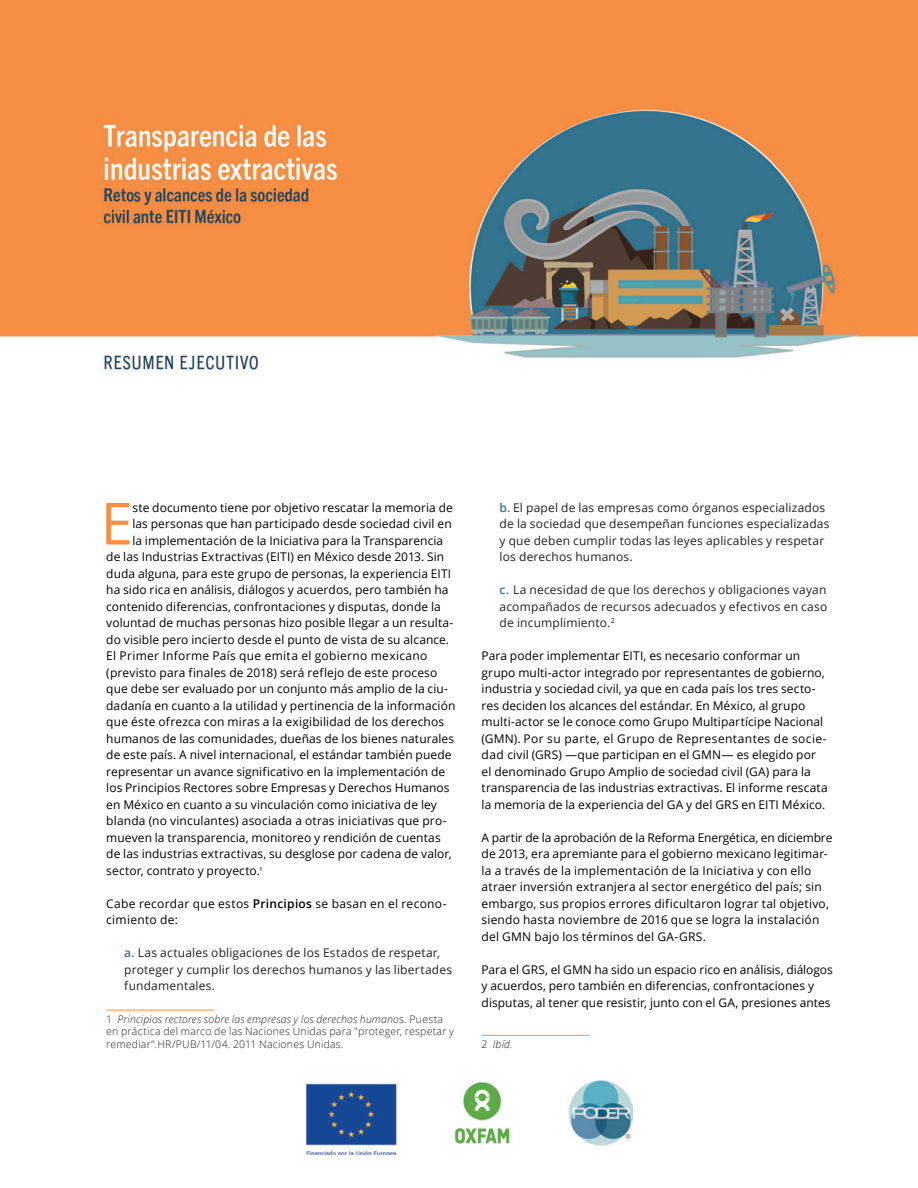
<style>
.page{position:relative;width:918px;height:1188px;background:#fff}
.page>*{position:absolute;margin:0;border:0;box-sizing:border-box;transform-origin:0 0}
.cuerpo_de_texto{font:58.2px "Open Sans";color:#f68f43}
.cuerpo_de_texto-2{font:12px/16.5px "Open Sans";letter-spacing:.005em;color:#000}
.t1{font:12px/16.5px "Open Sans";letter-spacing:.015em;color:#231f20}
.cuerpo_de_texto-3{font:12px/16.5px "Open Sans";letter-spacing:.025em;color:#000}
.nota_al_pie{font:300 10.5px/12.6px "Open Sans";letter-spacing:.02em;color:#231f20}
.nota_al_pie-2{font:italic 300 10.5px "Open Sans";color:#231f20}
.s1{font-weight:600}
.s2{font-weight:600;color:#34738e}
.s3{font-style:italic}
.s4{font-style:normal}
</style>
<div class="page">
<img style="left:0;top:0;width:918px;height:1155px">
<hr style="left:106px;top:1010px;width:108px;height:1px;background:#f68f43">
<hr style="left:482px;top:1035px;width:108px;height:1px;background:#f68f43">
<img style="left:307px;top:1080px;width:325px;height:75px">
<p class="cuerpo_de_texto" style="left:101px;top:484px;width:34px">E</p>
<p class="cuerpo_de_texto-2" style="left:132px;top:499px;width:322px">ste documento tiene por objetivo rescatar la memoria de</p>
<p class="cuerpo_de_texto-2" style="left:132px;top:515px;width:321px">las personas que han participado desde sociedad civil en</p>
<p class="cuerpo_de_texto-2" style="left:132px;top:532px;width:312px">la implementación de la Iniciativa para la Transparencia</p>
<p class="cuerpo_de_texto-2" style="left:106px;top:548px;width:340px">de las Industrias Extractivas (EITI) en México desde 2013. Sin</p>
<p class="cuerpo_de_texto-2" style="left:106px;top:565px;width:347px">duda alguna, para este grupo de personas, la experiencia EITI</p>
<p class="cuerpo_de_texto-2" style="left:106px;top:581px;width:344px">ha sido rica en análisis, diálogos y acuerdos, pero también ha</p>
<p class="cuerpo_de_texto-2" style="left:106px;top:598px;width:336px">contenido diferencias, confrontaciones y disputas, donde la</p>
<p class="cuerpo_de_texto-2" style="left:106px;top:614px;width:349px">voluntad de muchas personas hizo posible llegar a un resulta-</p>
<p class="cuerpo_de_texto-2" style="left:106px;top:631px;width:344px">do visible pero incierto desde el punto de vista de su alcance.</p>
<p class="cuerpo_de_texto-3" style="left:106px;top:647px;width:323px">El Primer Informe País que emita el gobierno mexicano</p>
<p class="cuerpo_de_texto-2" style="left:106px;top:664px;width:333px">(previsto para finales de 2018) será reflejo de este proceso</p>
<p class="cuerpo_de_texto-2" style="left:106px;top:680px;width:343px">que debe ser evaluado por un conjunto más amplio de la ciu-</p>
<p class="cuerpo_de_texto-2" style="left:106px;top:697px;width:351px">dadanía en cuanto a la utilidad y pertinencia de la información</p>
<p class="cuerpo_de_texto-2" style="left:106px;top:713px;width:340px">que éste ofrezca con miras a la exigibilidad de los derechos</p>
<p class="cuerpo_de_texto-2" style="left:106px;top:730px;width:349px">humanos de las comunidades, dueñas de los bienes naturales</p>
<p class="cuerpo_de_texto-2" style="left:106px;top:746px;width:347px">de este país. A nivel internacional, el estándar también puede</p>
<p class="cuerpo_de_texto-2" style="left:106px;top:763px;width:341px">representar un avance significativo en la implementación de</p>
<p class="cuerpo_de_texto-2" style="left:106px;top:779px;width:345px">los Principios Rectores sobre Empresas y Derechos Humanos</p>
<p class="cuerpo_de_texto-2" style="left:106px;top:796px;width:332px">en México en cuanto a su vinculación como iniciativa de ley</p>
<p class="cuerpo_de_texto-2" style="left:106px;top:812px;width:342px">blanda (no vinculantes) asociada a otras iniciativas que pro-</p>
<p class="cuerpo_de_texto-2" style="left:106px;top:829px;width:336px">mueven la transparencia, monitoreo y rendición de cuentas</p>
<p class="cuerpo_de_texto-2" style="left:106px;top:845px;width:347px">de las industrias extractivas, su desglose por cadena de valor,</p>
<p class="cuerpo_de_texto-2" style="left:106px;top:862px;width:157px">sector, contrato y proyecto.<sup>1</sup></p>
<p class="cuerpo_de_texto-3" style="left:106px;top:895px;width:342px">Cabe recordar que estos <span class="s1">Principios</span> se basan en el recono&shy;cimiento de:</p>
<p class="t1" style="left:124px;top:944px;width:329px"><span class="s2">a.</span> Las actuales obligaciones de los Estados de respetar, proteger y cumplir los derechos humanos y las libertades fundamentales.</p>
<p class="nota_al_pie" style="left:106px;top:1012px;width:349px">1 <span class="s3">Principios rectores sobre las empresas y los derechos humano</span>s<span class="s3">.</span> Puesta en práctica del marco de las Naciones Unidas para "proteger, respetar y remediar".HR/PUB/11/04. 2011 Naciones Unidas.</p>
<p class="t1" style="left:500px;top:499px;width:331px"><span class="s2">b.</span> El papel de las empresas como órganos especializados de la sociedad que desempeñan funciones especializadas y que deben cumplir todas las leyes aplicables y respetar los derechos humanos.</p>
<p class="t1" style="left:500px;top:581px;width:329px;text-align:justify"><span class="s2">c.</span> La necesidad de que los derechos y obligaciones vayan acompañados de recursos adecuados y efectivos en caso de incumplimiento.<sup>2</sup></p>
<p class="cuerpo_de_texto-2" style="left:482px;top:647px;width:348px">Para poder implementar EITI, es necesario conformar un grupo multi-actor integrado por representantes de gobierno, industria y sociedad civil, ya que en cada país los tres secto&shy;res deciden los alcances del estándar. En México, al grupo multi-actor se le conoce como Grupo Multipartícipe Nacional (GMN). Por su parte, el Grupo de Representantes de socie&shy;dad civil (GRS) —que participan en el GMN— es elegido por el denominado Grupo Amplio de sociedad civil (GA) para la transparencia de las industrias extractivas. El informe rescata la memoria de la experiencia del GA y del GRS en EITI México.</p>
<p class="cuerpo_de_texto-2" style="left:482px;top:829px;width:352px">A partir de la aprobación de la Reforma Energética, en diciembre de 2013, era apremiante para el gobierno mexicano legitimar&shy;la a través de la implementación de la Iniciativa y con ello atraer inversión extranjera al sector energético del país; sin embargo, sus propios errores dificultaron lograr tal objetivo, siendo hasta noviembre de 2016 que se logra la instalación del GMN bajo los términos del GA-GRS.</p>
<p class="cuerpo_de_texto-2" style="left:482px;top:961px;width:353px">Para el GRS, el GMN ha sido un espacio rico en análisis, diálogos y acuerdos, pero también en diferencias, confrontaciones y disputas, al tener que resistir, junto con el GA, presiones antes</p>
<p class="nota_al_pie-2" style="left:482px;top:1037px;width:33px"><span class="s4">2</span> Ibíd.</p>
</div>
